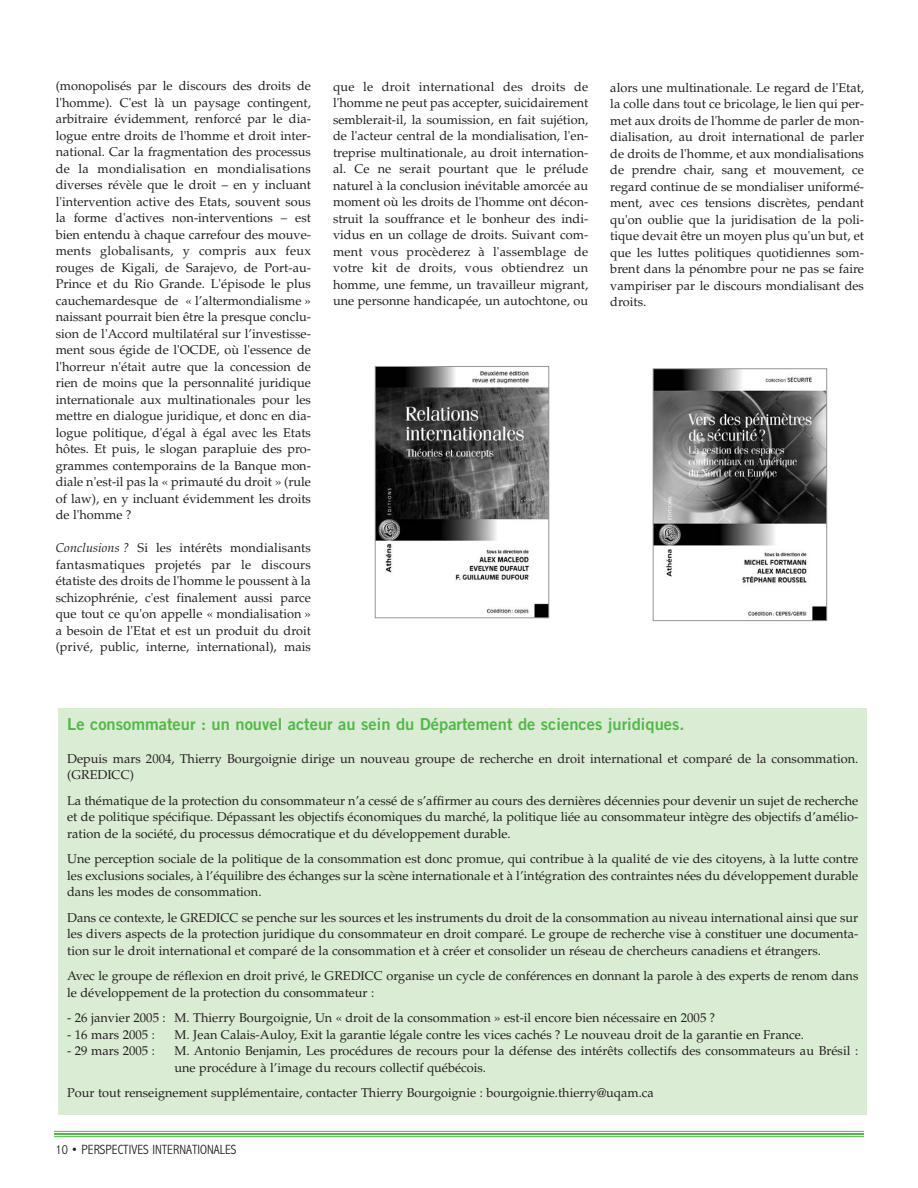
<style>
.page{position:relative;width:918px;height:1188px;background:#fff}
.page>*{position:absolute;margin:0;border:0;box-sizing:border-box;transform-origin:0 0}
.t1{font:16.5px "Trade Gothic Bold Two";color:#51b948}
.t2{font:300 condensed 13.5px "Abadi";color:#231f20}
.t3{font:12.75px/16.5px "Palatino";color:#231f20;text-align:justify}
.s1{font-style:italic}
</style>
<div class="page">
<hr style="left:54px;top:1131px;width:810px;height:1px;background:#51b948">
<hr style="left:54px;top:1133px;width:810px;height:2px;background:#51b948">
<hr style="left:54px;top:1136px;width:810px;height:1px;background:#51b948">
<div style="left:58px;top:709px;width:809px;height:406px;background:#dbecd4"></div>
<img style="left:377px;top:368px;width:170px;height:248px">
<div style="left:375px;top:366px;width:174px;height:252px;border:1px solid #939598"></div>
<img style="left:655px;top:370px;width:170px;height:249px">
<div style="left:653px;top:368px;width:174px;height:253px;border:1px solid #939598"></div>
<p class="t3" style="left:56px;top:79px;width:257px">(monopolisés par le discours des droits de l'homme). C'est là un paysage contingent, arbitraire évidemment, renforcé par le dia&shy;logue entre droits de l'homme et droit inter&shy;national. Car la fragmentation des processus de la mondialisation en mondialisations diverses révèle que le droit – en y incluant l'intervention active des Etats, souvent sous la forme d'actives non-interventions – est bien entendu à chaque carrefour des mouve&shy;ments globalisants, y compris aux feux rouges de Kigali, de Sarajevo, de Port-au-Prince et du Rio Grande. L'épisode le plus cauchemardesque de « l’altermondialisme » naissant pourrait bien être la presque conclu&shy;sion de l'Accord multilatéral sur l’investisse&shy;ment sous égide de l'OCDE, où l'essence de l'horreur n'était autre que la concession de rien de moins que la personnalité juridique internationale aux multinationales pour les mettre en dialogue juridique, et donc en dia&shy;logue politique, d'égal à égal avec les Etats hôtes. Et puis, le slogan parapluie des pro&shy;grammes contemporains de la Banque mon&shy;diale n'est-il pas la « primauté du droit » (rule of law), en y incluant évidemment les droits de l'homme ?</p>
<p class="t3" style="left:56px;top:541px;width:257px"><span class="s1">Conclusions ?</span> Si les intérêts mondialisants fantasmatiques projetés par le discours étatiste des droits de l'homme le poussent à la schizophrénie, c'est finalement aussi parce que tout ce qu'on appelle « mondialisation » a besoin de l'Etat et est un produit du droit (privé, public, interne, international), mais</p>
<p class="t3" style="left:333px;top:80px;width:257px">que le droit international des droits de l'homme ne peut pas accepter, suicidairement semblerait-il, la soumission, en fait sujétion, de l'acteur central de la mondialisation, l'en&shy;treprise multinationale, au droit internation&shy;al. Ce ne serait pourtant que le prélude naturel à la conclusion inévitable amorcée au moment où les droits de l'homme ont décon&shy;struit la souffrance et le bonheur des indi&shy;vidus en un collage de droits. Suivant com&shy;ment vous procèderez à l'assemblage de votre kit de droits, vous obtiendrez un homme, une femme, un travailleur migrant, une personne handicapée, un autochtone, ou</p>
<p class="t3" style="left:610px;top:81px;width:255px">alors une multinationale. Le regard de l'Etat, la colle dans tout ce bricolage, le lien qui per&shy;met aux droits de l'homme de parler de mon&shy;dialisation, au droit international de parler de droits de l'homme, et aux mondialisations de prendre chair, sang et mouvement, ce regard continue de se mondialiser uniformé&shy;ment, avec ces tensions discrètes, pendant qu'on oublie que la juridisation de la poli&shy;tique devait être un moyen plus qu'un but, et que les luttes politiques quotidiennes som&shy;brent dans la pénombre pour ne pas se faire vampiriser par le discours mondialisant des droits.</p>
<p class="t1" style="left:67px;top:718px;width:619px">Le consommateur : un nouvel acteur au sein du Département de sciences juridiques.</p>
<p class="t3" style="left:67px;top:752px;width:793px">Depuis mars 2004, Thierry Bourgoignie dirige un nouveau groupe de recherche en droit international et comparé de la consommation. (GREDICC)</p>
<p class="t3" style="left:67px;top:794px;width:793px">La thématique de la protection du consommateur n’a cessé de s’affirmer au cours des dernières décennies pour devenir un sujet de recherche et de politique spécifique. Dépassant les objectifs économiques du marché, la politique liée au consommateur intègre des objectifs d’amélio&shy;ration de la société, du processus démocratique et du développement durable.</p>
<p class="t3" style="left:67px;top:852px;width:793px">Une perception sociale de la politique de la consommation est donc promue, qui contribue à la qualité de vie des citoyens, à la lutte contre les exclusions sociales, à l’équilibre des échanges sur la scène internationale et à l’intégration des contraintes nées du développement durable dans les modes de consommation.</p>
<p class="t3" style="left:67px;top:911px;width:793px">Dans ce contexte, le GREDICC se penche sur les sources et les instruments du droit de la consommation au niveau international ainsi que sur les divers aspects de la protection juridique du consommateur en droit comparé. Le groupe de recherche vise à constituer une documenta&shy;tion sur le droit international et comparé de la consommation et à créer et consolider un réseau de chercheurs canadiens et étrangers.</p>
<p class="t3" style="left:67px;top:969px;width:793px">Avec le groupe de réflexion en droit privé, le GREDICC organise un cycle de conférences en donnant la parole à des experts de renom dans le développement de la protection du consommateur :</p>
<p class="t3" style="left:67px;top:1011px;width:650px">- 26 janvier 2005 : M. Thierry Bourgoignie, Un « droit de la consommation » est-il encore bien nécessaire en 2005 ?</p>
<p class="t3" style="left:67px;top:1028px;width:89px">- 16 mars 2005 :</p>
<p class="t3" style="left:175px;top:1028px;width:631px">M. Jean Calais-Auloy, Exit la garantie légale contre les vices cachés ? Le nouveau droit de la garantie en France.</p>
<p class="t3" style="left:67px;top:1044px;width:89px">- 29 mars 2005 :</p>
<p class="t3" style="left:175px;top:1044px;width:685px">M. Antonio Benjamin, Les procédures de recours pour la défense des intérêts collectifs des consommateurs au Brésil : une procédure à l’image du recours collectif québécois.</p>
<p class="t3" style="left:67px;top:1086px;width:588px">Pour tout renseignement supplémentaire, contacter Thierry Bourgoignie : bourgoignie.thierry@uqam.ca</p>
<p class="t2" style="left:56px;top:1141px;width:183px">10 • PERSPECTIVES INTERNATIONALES</p>
</div>
